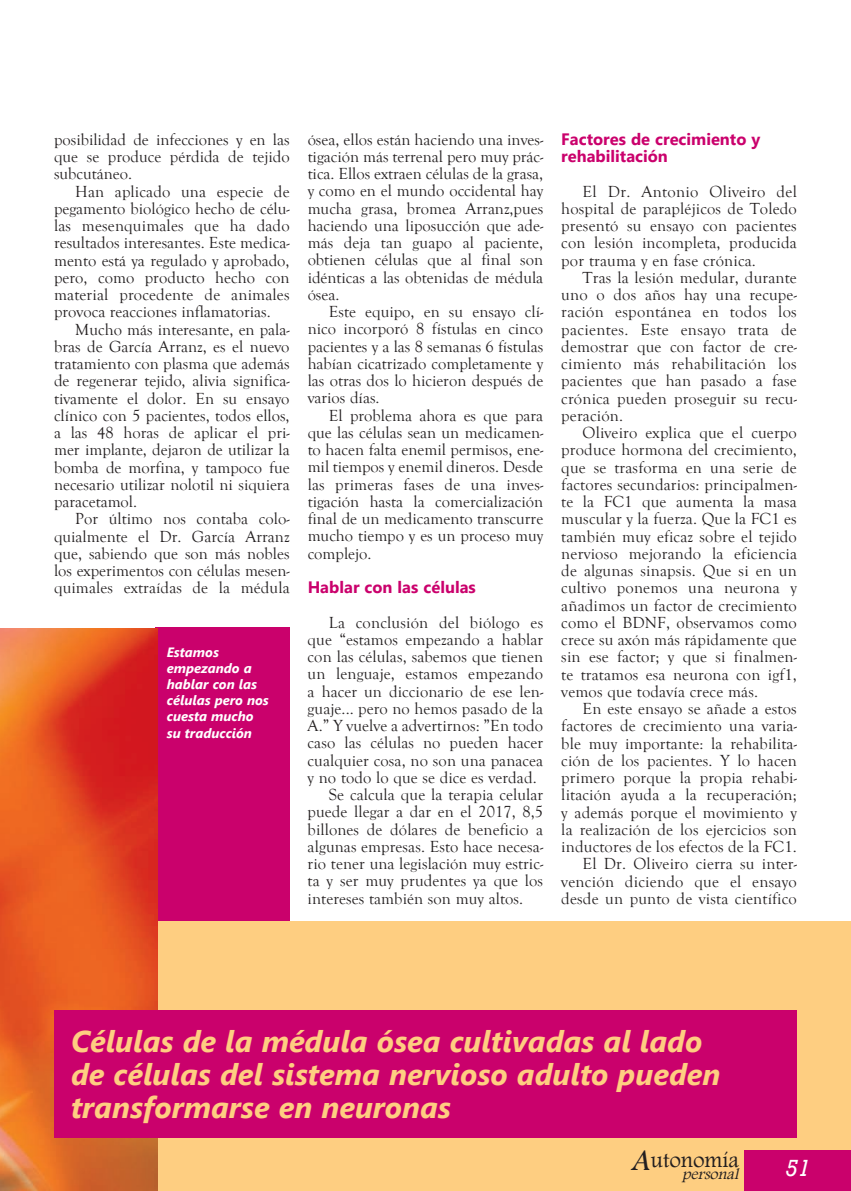
<style>
.page{position:relative;width:851px;height:1191px;background:#fff}
.page>*{position:absolute;margin:0;border:0;box-sizing:border-box;transform-origin:0 0}
.t1{font:italic 700 30px/33px "Segoe UI";color:#fece81}
.t2{font:italic 24px "Rockwell";color:#fff}
.t3{font:22.5px "Footlight MT Light";color:#231f20}
.t4{font:16.5px/17.2px "Goudy Old Style T";letter-spacing:.005em;color:#231f20;text-align:justify}
.t5{font:700 16.5px/17.2px "Segoe UI";color:#ca016c}
.t6{font:italic 15.9px "Footlight MT Light";color:#231f20}
.PIE_DE_FOTO{font:italic 700 13.5px/16.2px "Segoe UI";color:#fff}
</style>
<div class="page">
<div style="left:155px;top:627px;width:134px;height:342px;background:#ca016c"></div>
<div style="left:0;top:921px;width:850px;height:270px;background:#fece81"></div>
<img style="left:0;top:628px;width:157px;height:563px">
<div style="left:744px;top:1150px;width:106px;height:41px;background:#ca016c"></div>
<div style="left:54px;top:1010px;width:742px;height:128px;background:#ca016c"></div>
<p class="t4" style="left:54px;top:131px;width:237px">posibilidad de infecciones y en las que se produce pérdida de tejido subcutáneo.</p>
<p class="t4" style="left:54px;top:183px;width:237px;text-indent:21px">Han aplicado una especie de pegamento biológico hecho de célu&shy;las mesenquimales que ha dado resultados interesantes. Este medica&shy;mento está ya regulado y aprobado, pero, como producto hecho con material procedente de animales provoca reacciones inflamatorias.</p>
<p class="t4" style="left:54px;top:321px;width:237px;text-indent:21px">Mucho más interesante, en pala&shy;bras de García Arranz, es el nuevo tratamiento con plasma que además de regenerar tejido, alivia significa&shy;tivamente el dolor. En su ensayo clínico con 5 pacientes, todos ellos, a las 48 horas de aplicar el pri&shy;mer implante, dejaron de utilizar la bomba de morfina, y tampoco fue necesario utilizar nolotil ni siquiera paracetamol.</p>
<p class="t4" style="left:54px;top:510px;width:237px;text-indent:21px">Por último nos contaba colo&shy;quialmente el Dr. García Arranz que, sabiendo que son más nobles los experimentos con células mesen&shy;quimales extraídas de la médula</p>
<p class="PIE_DE_FOTO" style="left:167px;top:643px;width:103px">Estamos empezando a hablar con las células pero nos cuesta mucho su traducción</p>
<p class="t4" style="left:307px;top:131px;width:237px">ósea, ellos están haciendo una inves&shy;tigación más terrenal pero muy prác&shy;tica. Ellos extraen células de la grasa, y como en el mundo occidental hay mucha grasa, bromea Arranz,pues haciendo una liposucción que ade&shy;más deja tan guapo al paciente, obtienen células que al final son idénticas a las obtenidas de médula ósea.</p>
<p class="t4" style="left:307px;top:303px;width:237px;text-indent:21px">Este equipo, en su ensayo clí&shy;nico incorporó 8 fístulas en cinco pacientes y a las 8 semanas 6 fístulas habían cicatrizado completamente y las otras dos lo hicieron después de varios días.</p>
<p class="t4" style="left:307px;top:407px;width:237px;text-indent:21px">El problema ahora es que para que las células sean un medicamen&shy;to hacen falta enemil permisos, ene&shy;mil tiempos y enemil dineros. Desde las primeras fases de una inves&shy;tigación hasta la comercialización final de un medicamento transcurre mucho tiempo y es un proceso muy complejo.</p>
<p class="t5" style="left:307px;top:578px;width:170px">Hablar con las células</p>
<p class="t4" style="left:307px;top:614px;width:237px;text-indent:21px">La conclusión del biólogo es que “estamos empezando a hablar con las células, sabemos que tienen un lenguaje, estamos empezando a hacer un diccionario de ese len&shy;guaje... pero no hemos pasado de la A.” Y vuelve a advertirnos: ”En todo caso las células no pueden hacer cualquier cosa, no son una panacea y no todo lo que se dice es verdad.</p>
<p class="t4" style="left:307px;top:786px;width:237px;text-indent:21px">Se calcula que la terapia celular puede llegar a dar en el 2017, 8,5 billones de dólares de beneficio a algunas empresas. Esto hace necesa&shy;rio tener una legislación muy estric&shy;ta y ser muy prudentes ya que los intereses también son muy altos.</p>
<p class="t5" style="left:561px;top:129px;width:200px">Factores de crecimiento y rehabilitación</p>
<p class="t4" style="left:561px;top:183px;width:237px;text-indent:21px">El Dr. Antonio Oliveiro del hospital de parapléjicos de Toledo presentó su ensayo con pacientes con lesión incompleta, producida por trauma y en fase crónica.</p>
<p class="t4" style="left:561px;top:269px;width:237px;text-indent:21px">Tras la lesión medular, durante uno o dos años hay una recupe&shy;ración espontánea en todos los pacientes. Este ensayo trata de demostrar que con factor de cre&shy;cimiento más rehabilitación los pacientes que han pasado a fase crónica pueden proseguir su recu&shy;peración.</p>
<p class="t4" style="left:561px;top:424px;width:237px;text-indent:21px">Oliveiro explica que el cuerpo produce hormona del crecimiento, que se trasforma en una serie de factores secundarios: principalmen&shy;te la FC1 que aumenta la masa muscular y la fuerza. Que la FC1 es también muy eficaz sobre el tejido nervioso mejorando la eficiencia de algunas sinapsis. Que si en un cultivo ponemos una neurona y añadimos un factor de crecimiento como el BDNF, observamos como crece su axón más rápidamente que sin ese factor; y que si finalmen&shy;te tratamos esa neurona con igf1, vemos que todavía crece más.</p>
<p class="t4" style="left:561px;top:700px;width:237px;text-indent:21px">En este ensayo se añade a estos factores de crecimiento una varia&shy;ble muy importante: la rehabilita&shy;ción de los pacientes. Y lo hacen primero porque la propia rehabi&shy;litación ayuda a la recuperación; y además porque el movimiento y la realización de los ejercicios son inductores de los efectos de la FC1.</p>
<p class="t4" style="left:561px;top:855px;width:237px;text-indent:21px">El Dr. Oliveiro cierra su inter&shy;vención diciendo que el ensayo desde un punto de vista científico</p>
<p class="t1" style="left:71px;top:1023px;width:650px">Células de la médula ósea cultivadas al lado de células del sistema nervioso adulto pueden transformarse en neuronas</p>
<p class="t6" style="left:630px;top:1164px;width:113px"><sup>A</sup> personal</p>
<h2 class="t2" style="left:785px;top:1154px;width:27px">51</h2>
<h3 class="t3" style="left:650px;top:1146px;width:90px">utonomía</h3>
</div>
